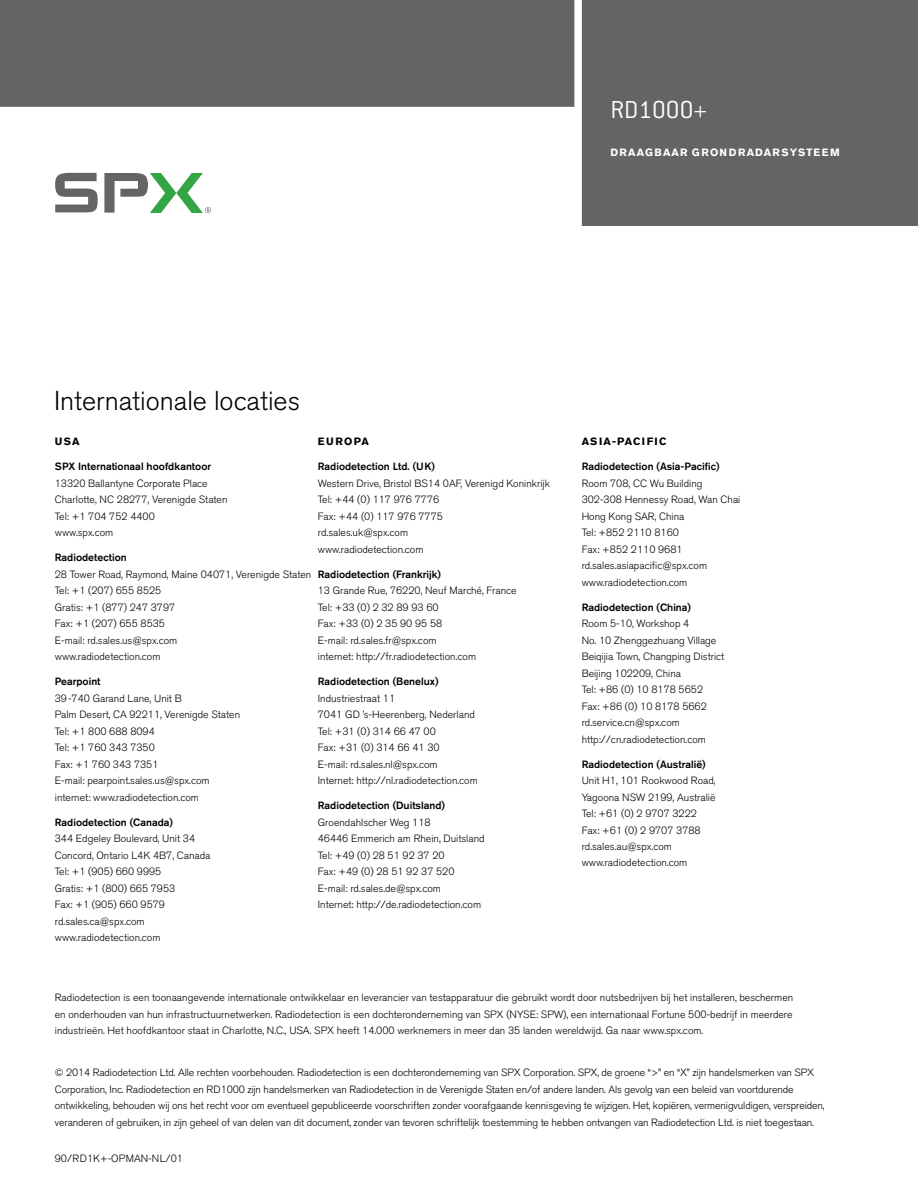
<style>
.page{position:relative;width:918px;height:1188px;background:#fff}
.page>*{position:absolute;margin:0;border:0;box-sizing:border-box;transform-origin:0 0}
.t1{font:300 27px "Akzidenz Grotesk BE";color:#000}
.t2{font:300 27px "Conduit ITC Std";color:#fff}
.t3{font:300 10.5px/16.5px "Akzidenz Grotesk BE";color:#000}
.t4{font:500 10.5px "Akzidenz Grotesk BE";color:#000}
.t5{font:700 10.5px "Akzidenz Grotesk BE";letter-spacing:.11em;color:#fff}
.t6{font:700 10.5px "Akzidenz Grotesk BE";letter-spacing:.12em;color:#000}
</style>
<div class="page">
<div style="left:0;top:0;width:587px;height:111px;background:#636466"></div>
<div style="left:0;top:107px;width:587px;height:7px;background:#fff"></div>
<div style="left:582px;top:0;width:336px;height:225px;background:#636466"></div>
<div style="left:574px;top:0;width:8px;height:230px;background:#fff"></div>
<svg style="left:55px;top:172px;width:157px;height:42px"></svg>
<h1 class="t2" style="left:610px;top:94px;width:98px">RD1000+</h1>
<p class="t5" style="left:610px;top:146px;width:231px">DRAAGBAAR GROND RADARSYSTEEM</p>
<h1 class="t1" style="left:54px;top:385px;width:248px">Internationale locaties</h1>
<p class="t6" style="left:318px;top:435px;width:53px">E UROPA</p>
<p class="t4" style="left:318px;top:460px;width:118px">Radiodetection Ltd. (UK)</p>
<p class="t3" style="left:318px;top:475px;width:234px">Western Drive, Bristol BS14 0AF, Verenigd Koninkrijk<br>Tel: +44 (0) 117 976 7776<br>Fax: +44 (0) 117 976 7775<br>rd.sales.uk@spx.com<br>www.radiodetection.com</p>
<p class="t4" style="left:318px;top:568px;width:125px">Radiodetection (Frankrijk)</p>
<p class="t3" style="left:318px;top:583px;width:200px">13 Grande Rue, 76220, Neuf Marché, France<br>Tel: +33 (0) 2 32 89 93 60<br>Fax: +33 (0) 2 35 90 95 58<br>E-mail: rd.sales.fr@spx.com<br>internet: http://fr.radiodetection.com</p>
<p class="t4" style="left:318px;top:675px;width:122px">Radiodetection (Benelux)</p>
<p class="t3" style="left:318px;top:690px;width:162px">Industriestraat 11<br>7041 GD ’s-Heerenberg, Nederland<br>Tel: +31 (0) 314 66 47 00<br>Fax: +31 (0) 314 66 41 30<br>E-mail: rd.sales.nl@spx.com<br>Internet: http://nl.radiodetection.com</p>
<p class="t4" style="left:318px;top:799px;width:129px">Radiodetection (Duitsland)</p>
<p class="t3" style="left:318px;top:814px;width:168px">Groendahlscher Weg 118<br>46446 Emmerich am Rhein, Duitsland<br>Tel: +49 (0) 28 51 92 37 20<br>Fax: +49 (0) 28 51 92 37 520<br>E-mail: rd.sales.de@spx.com<br>Internet: http://de.radiodetection.com</p>
<p class="t6" style="left:55px;top:436px;width:10px">USA</p>
<p class="t4" style="left:55px;top:460px;width:158px">Spx Internationaal hoofdkantoor</p>
<p class="t3" style="left:55px;top:475px;width:174px">13320 Ballantyne Corporate Place<br>Charlotte, NC 28277, Verenigde Staten<br>Tel: +1 704 752 4400<br>www.spx.com</p>
<p class="t4" style="left:55px;top:551px;width:73px">Radiodetection</p>
<p class="t3" style="left:55px;top:566px;width:258px">28 Tower Road, Raymond, Maine 04071, Verenigde Staten<br>Tel: +1 (207) 655 8525<br>Gratis: +1 (877) 247 3797<br>Fax: +1 (207) 655 8535<br>E-mail: rd.sales.us@spx.com<br>www.radiodetection.com</p>
<p class="t4" style="left:55px;top:675px;width:47px">Pearpoint</p>
<p class="t3" style="left:55px;top:690px;width:187px">39-740 Garand Lane, Unit B<br>Palm Desert, CA 92211, Verenigde Staten<br>Tel: +1 800 688 8094<br>Tel: +1 760 343 7350<br>Fax: +1 760 343 7351<br>E-mail: pearpoint.sales.us@spx.com internet: www.radiodetection.com</p>
<p class="t4" style="left:55px;top:816px;width:120px">Radiodetection (Canada)</p>
<p class="t3" style="left:55px;top:831px;width:157px">344 Edgeley Boulevard, Unit 34<br>Concord, Ontario L4K 4B7, Canada<br>Tel: +1 (905) 660 9995<br>Gratis: +1 (800) 665 7953<br>Fax: +1 (905) 660 9579 rd.sales.ca@spx.com www.radiodetection.com</p>
<p class="t6" style="left:582px;top:435px;width:60px">ASIA-PACIFIC</p>
<p class="t4" style="left:582px;top:460px;width:139px">Radiodetection (Asia-Pacific)</p>
<p class="t3" style="left:582px;top:475px;width:160px">Room 708, CC Wu Building<br>302-308 Hennessy Road, Wan Chai<br>Hong Kong SAR, China<br>Tel: +852 2110 8160<br>Fax: +852 2110 9681 rd.sales.asiapacific@spx.com www.radiodetection.com</p>
<p class="t4" style="left:582px;top:600px;width:111px">Radiodetection (China)</p>
<p class="t3" style="left:582px;top:615px;width:144px">Room 5-10, Workshop 4<br>No. 10 Zhenggezhuang Village<br>Beiqijia Town, Changping District<br>Beijing 102209, China<br>Tel: +86 (0) 10 8178 5652<br>Fax: +86 (0) 10 8178 5662 rd.service.cn@spx.com http://cn.radiodetection.com</p>
<p class="t4" style="left:582px;top:757px;width:126px">Radiodetection (Australië)</p>
<p class="t3" style="left:582px;top:772px;width:136px">Unit H1, 101 Rookwood Road,<br>Yagoona NSW 2199, Australië<br>Tel: +61 (0) 2 9707 3222<br>Fax: +61 (0) 2 9707 3788 rd.sales.au@spx.com www.radiodetection.com</p>
<p class="t3" style="left:55px;top:989px;width:740px;text-align:justify">Radiodetection is een toonaangevende internationale ontwikkelaar en leverancier van testapparatuur die gebruikt wordt door nutsbedrijven bij het installeren, beschermen en onderhouden van hun infrastructuurnetwerken. Radiodetection is een dochteronderneming van SPX (NYSE: SPW), een internationaal Fortune 500-bedrijf in meerdere industrieën. Het hoofdkantoor staat in Charlotte, N.C., USA. SPX heeft 14.000 werknemers in meer dan 35 landen wereldwijd. Ga naar www.spx.com.</p>
<p class="t3" style="left:55px;top:1065px;width:771px">© 2014 Radiodetection Ltd. Alle rechten voorbehouden. Radiodetection is een dochteronderneming van SPX Corporation. SPX, de groene “&gt;” en “X” zijn handelsmerken van SPX Corporation, Inc. Radiodetection en RD1000 zijn handelsmerken van Radiodetection in de Verenigde Staten en/of andere landen. Als gevolg van een beleid van voortdurende ontwikkeling, behouden wij ons het recht voor om eventueel gepubliceerde voorschriften zonder voorafgaande kennisgeving te wijzigen. Het, kopiëren, vermenigvuldigen, verspreiden, veranderen of gebruiken, in zijn geheel of van delen van dit document, zonder van tevoren schriftelijk toestemming te hebben ontvangen van Radiodetection Ltd. is niet toegestaan.</p>
<p class="t3" style="left:55px;top:1150px;width:130px">90/RD1K+-OPMAN-NL/01</p>
</div>
